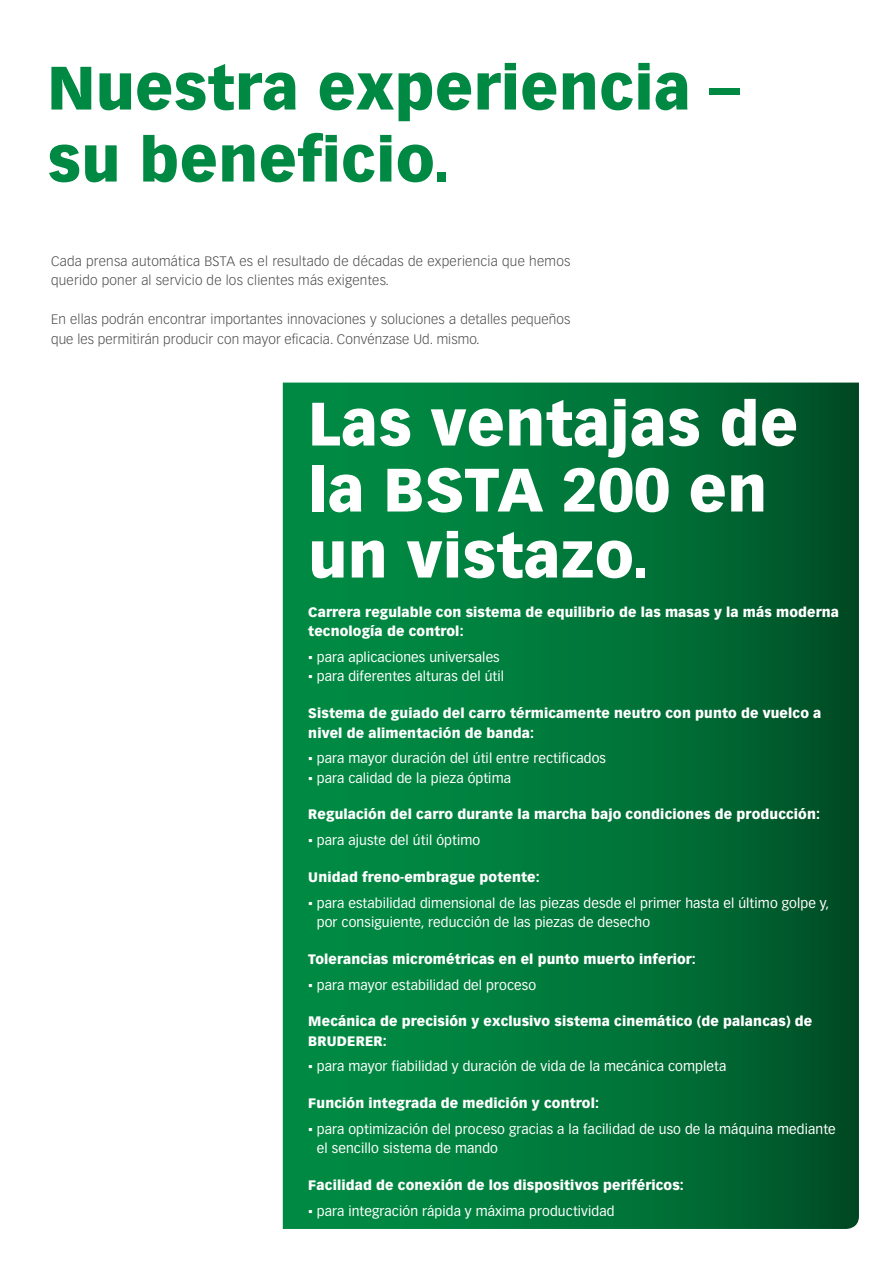
<style>
.page{position:relative;width:893px;height:1263px;background:#fff}
.page>*{position:absolute;margin:0;border:0;box-sizing:border-box;transform-origin:0 0}
.t1{font:900 60px/66px "Vectora LT Std";letter-spacing:.01em;color:#fff}
.t2{font:900 60px/72px "Vectora LT Std";letter-spacing:.01em;color:#008942}
.t3{font:13.5px/19.5px "Vectora LT Std";letter-spacing:.01em;color:#fff}
.t4{font:900 13.5px/19.5px "Vectora LT Std";letter-spacing:.01em;color:#fff}
.t5{font:300 13.5px/19.5px "Vectora LT Std";letter-spacing:.01em;color:#4b4b4d}
.s1{font-family:"Arial"}
</style>
<div class="page">
<svg style="left:283px;top:383px;width:576px;height:846px;background:#007438"></svg>
<h1 class="t2" style="left:47px;top:52px;width:694px">Nuestra experiencia – su beneficio.</h1>
<p class="t5" style="left:51px;top:251px;width:521px">Cada prensa automática BSTA es el resultado de décadas de experiencia que hemos querido poner al servicio de los clientes más exigentes.</p>
<p class="t5" style="left:51px;top:310px;width:521px">En ellas podrán encontrar importantes innovaciones y soluciones a detalles pequeños que les permitirán producir con mayor eficacia. Convénzase Ud. mismo.</p>
<h1 class="t1" style="left:308px;top:390px;width:491px">Las ventajas de la BSTA 200 en un vistazo.</h1>
<p class="t4" style="left:308px;top:602px;width:532px">Carrera regulable con sistema de equilibrio de las masas y la más moderna tecnología de control:</p>
<p class="t3" style="left:308px;top:647px;width:193px"><span class="s1">▪</span> para aplicaciones universales</p>
<p class="t3" style="left:308px;top:667px;width:197px"><span class="s1">▪</span> para diferentes alturas del útil</p>
<p class="t4" style="left:308px;top:703px;width:515px">Sistema de guiado del carro térmicamente neutro con punto de vuelco a nivel de alimentación de banda:</p>
<p class="t3" style="left:308px;top:749px;width:299px"><span class="s1">▪</span> para mayor duración del útil entre rectificados</p>
<p class="t3" style="left:308px;top:768px;width:204px"><span class="s1">▪</span> para calidad de la pieza óptima</p>
<p class="t4" style="left:308px;top:805px;width:513px">Regulación del carro durante la marcha bajo condiciones de producción:</p>
<p class="t3" style="left:308px;top:831px;width:173px"><span class="s1">▪</span> para ajuste del útil óptimo</p>
<p class="t4" style="left:308px;top:867px;width:233px">Unidad freno-embrague potente:</p>
<p class="t3" style="left:317px;top:893px;width:514px;text-indent:-9px"><span class="s1">▪</span> para estabilidad dimensional de las piezas desde el primer hasta el último golpe y, por consiguiente, reducción de las piezas de desecho</p>
<p class="t4" style="left:308px;top:949px;width:389px">Tolerancias micrométricas en el punto muerto inferior:</p>
<p class="t3" style="left:308px;top:975px;width:229px"><span class="s1">▪</span> para mayor estabilidad del proceso</p>
<p class="t4" style="left:308px;top:1011px;width:506px">Mecánica de precisión y exclusivo sistema cinemático (de palancas) de<br>BRUDERER:</p>
<p class="t3" style="left:308px;top:1057px;width:419px"><span class="s1">▪</span> para mayor fiabilidad y duración de vida de la mecánica completa</p>
<p class="t4" style="left:308px;top:1093px;width:292px">Función integrada de medición y control:</p>
<p class="t3" style="left:317px;top:1119px;width:520px;text-indent:-9px"><span class="s1">▪</span> para optimización del proceso gracias a la facilidad de uso de la máquina mediante el sencillo sistema de mando</p>
<p class="t4" style="left:308px;top:1175px;width:377px">Facilidad de conexión de los dispositivos periféricos:</p>
<p class="t3" style="left:308px;top:1201px;width:308px"><span class="s1">▪</span> para integración rápida y máxima productividad</p>
</div>
